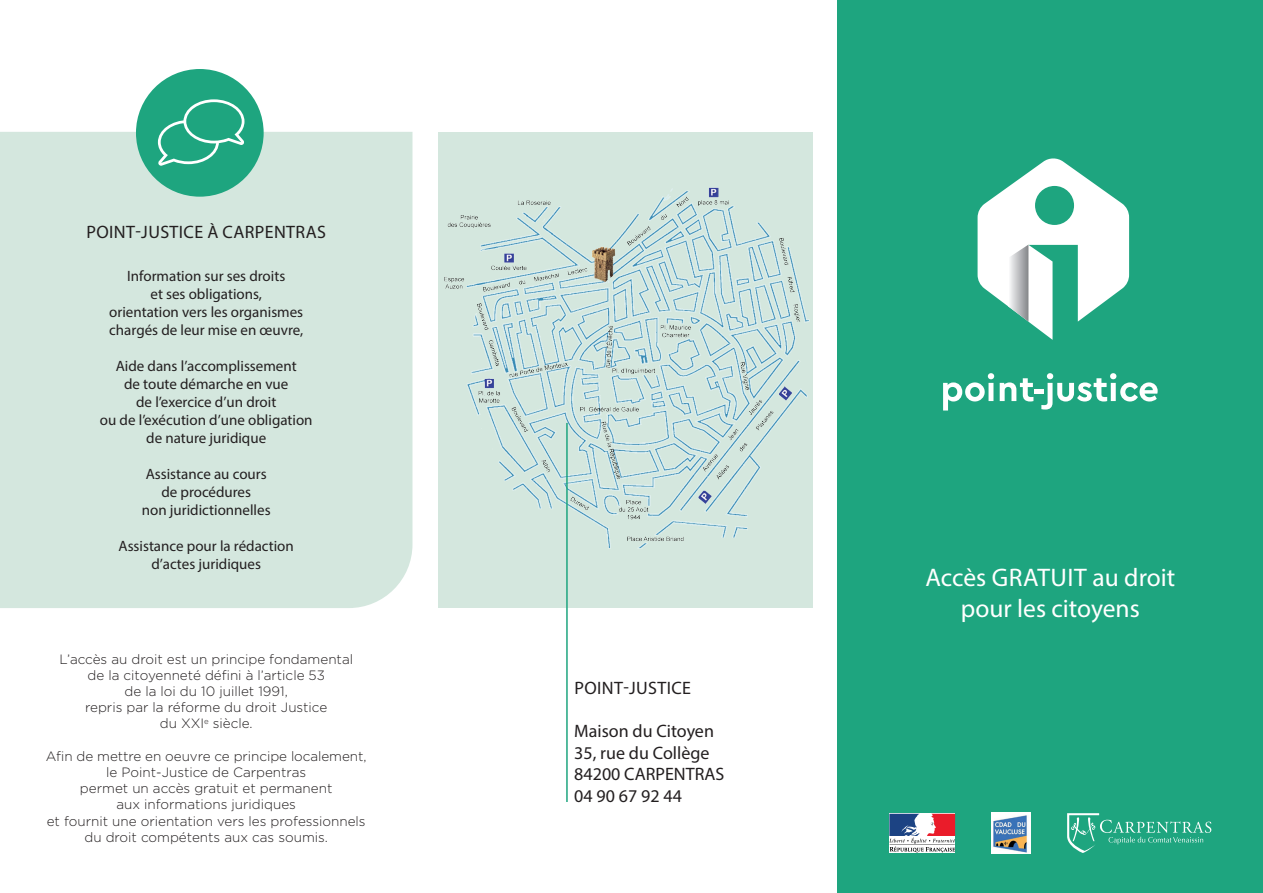
<style>
.page{position:relative;width:1263px;height:893px;background:#fff}
.page>*{position:absolute;margin:0;border:0;box-sizing:border-box;transform-origin:0 0}
.t1{font:25.5px/30.6px "Myriad Pro";color:#fff;text-align:center}
.t2{font:18px/21.6px "Myriad Pro";color:#231f20}
.t3{font:18px "Myriad Pro";letter-spacing:.02em;color:#231f20}
.t4{font:15px/18px "Myriad Pro";color:#231f20;text-align:center}
.t5{font:300 13.5px/16.2px "Gotham";color:#231f20;text-align:center}
</style>
<div class="page">
<div style="left:838px;top:0;width:425px;height:893px;background:#1ea57f"></div>
<div style="left:0;top:132px;width:412px;height:476px;background:#d4e7de"></div>
<div style="left:136px;top:69px;width:128px;height:128px;background:#1ea57f;border-radius:50%"></div>
<svg style="left:158px;top:99px;width:87px;height:67px"></svg>
<svg style="left:943px;top:373px;width:51px;height:37px"></svg>
<svg style="left:1000px;top:378px;width:33px;height:23px"></svg>
<hr style="left:1034px;top:390px;width:10px;height:4px;background:#fff">
<svg style="left:1041px;top:373px;width:117px;height:37px"></svg>
<svg style="left:977px;top:158px;width:152px;height:182px"></svg>
<svg style="left:1067px;top:813px;width:144px;height:40px"></svg>
<svg style="left:889px;top:814px;width:66px;height:38px;background:#b899a9"></svg>
<img style="left:991px;top:813px;width:40px;height:40px">
<div style="left:438px;top:133px;width:374px;height:475px;background:#d4e7de"></div>
<img style="left:444px;top:182px;width:369px;height:374px">
<hr style="left:566px;top:423px;width:2px;height:379px;background:#1ea57f">
<h2 class="t3" style="left:87px;top:221px;width:241px">POINT-JUSTICE À CARPENTRAS</h2>
<p class="t4" style="left:109px;top:267px;width:195px">Information sur ses droits<br>et ses obligations,<br>orientation vers les organismes chargés de leur mise en œuvre,</p>
<p class="t4" style="left:100px;top:357px;width:214px">Aide dans l’accomplissement<br>de toute démarche en vue<br>de l’exercice d’un droit<br>ou de l’exécution d’une obligation de nature juridique</p>
<p class="t4" style="left:142px;top:465px;width:130px">Assistance au cours de procédures<br>non juridictionnelles</p>
<p class="t4" style="left:119px;top:537px;width:177px">Assistance pour la rédaction d’actes juridiques</p>
<p class="t5" style="left:59px;top:650px;width:295px">L’accès au droit est un principe fondamental de la citoyenneté défini à l’article 53<br>de la loi du 10 juillet 1991,<br>repris par la réforme du droit Justice<br>du XXI<sup>e</sup> siècle.</p>
<p class="t5" style="left:46px;top:747px;width:322px">Afin de mettre en oeuvre ce principe localement, le Point-Justice de Carpentras<br>permet un accès gratuit et permanent<br>aux informations juridiques<br>et fournit une orientation vers les professionnels du droit compétents aux cas soumis.</p>
<h2 class="t3" style="left:574px;top:677px;width:118px">POINT-JUSTICE</h2>
<h2 class="t2" style="left:574px;top:720px;width:152px">Maison du Citoyen<br>35, rue du Collège<br>84200 CARPENTRAS<br>04 90 67 92 44</h2>
<h1 class="t1" style="left:925px;top:562px;width:251px">Accès GRATUIT au droit pour les citoyens</h1>
</div>
